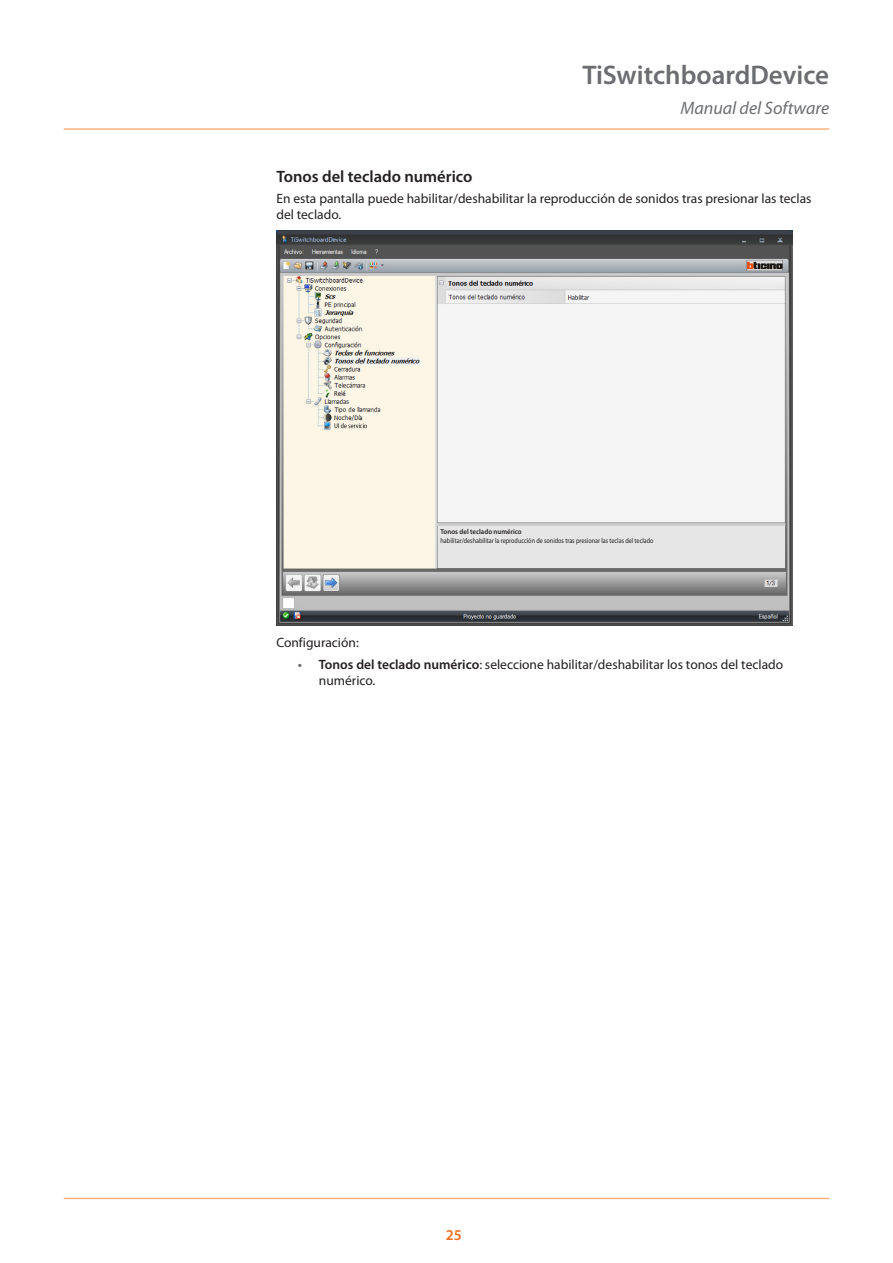
<style>
.page{position:relative;width:893px;height:1263px;background:#fff}
.page>*{position:absolute;margin:0;border:0;box-sizing:border-box;transform-origin:0 0}
.t1{font:600 27px "Myriad Pro";color:#6c6d70}
.t2{font:italic 18px "Myriad Pro";color:#6c6d70}
.t3{font:600 16.5px "Myriad Pro";color:#231f20}
.t4{font:600 15px "Myriad Pro";color:#f36f21}
.t5{font:13.5px/16.2px "Myriad Pro";color:#231f20}
.t6{font:7.2px "Myriad Pro";color:#231f20;scale:.85 1}
.t7{font:600 7.2px "Myriad Pro";color:#231f20;scale:.95 1}
.s1{font-weight:600;color:#6c6d70}
.s2{font-weight:600}
</style>
<div class="page">
<hr style="left:64px;top:128px;width:765px;height:2px;background:#f9b281">
<hr style="left:64px;top:1198px;width:765px;height:1px;background:#f9b281">
<img style="left:276px;top:230px;width:516px;height:395px">
<div style="left:438px;top:526px;width:346px;height:41px;background:#e6e6e6"></div>
<h1 class="t1" style="left:582px;top:58px;width:248px">TiSwitchboardDevice</h1>
<h2 class="t2" style="left:680px;top:97px;width:150px">Manual del Software</h2>
<p class="t3" style="left:276px;top:166px;width:198px">Tonos del teclado numérico</p>
<p class="t5" style="left:276px;top:190px;width:537px">En esta pantalla puede habilitar/deshabilitar la reproducción de sonidos tras presionar las teclas del teclado.</p>
<p class="t7" style="left:441px;top:527px;width:87px">Tonos del teclado numérico</p>
<p class="t6" style="left:441px;top:536px;width:252px">habilitar/deshabilitar la reproducción de sonidos tras presionar las teclas del teclado</p>
<p class="t5" style="left:276px;top:634px;width:84px">Configuración:</p>
<p class="t5" style="left:319px;top:656px;width:466px;text-indent:-21px"><span class="s1">•</span> <span class="s2">Tonos del teclado numérico</span>: seleccione habilitar/deshabilitar los tonos del teclado numérico.</p>
<p class="t4" style="left:446px;top:1225px;width:18px">25</p>
</div>
